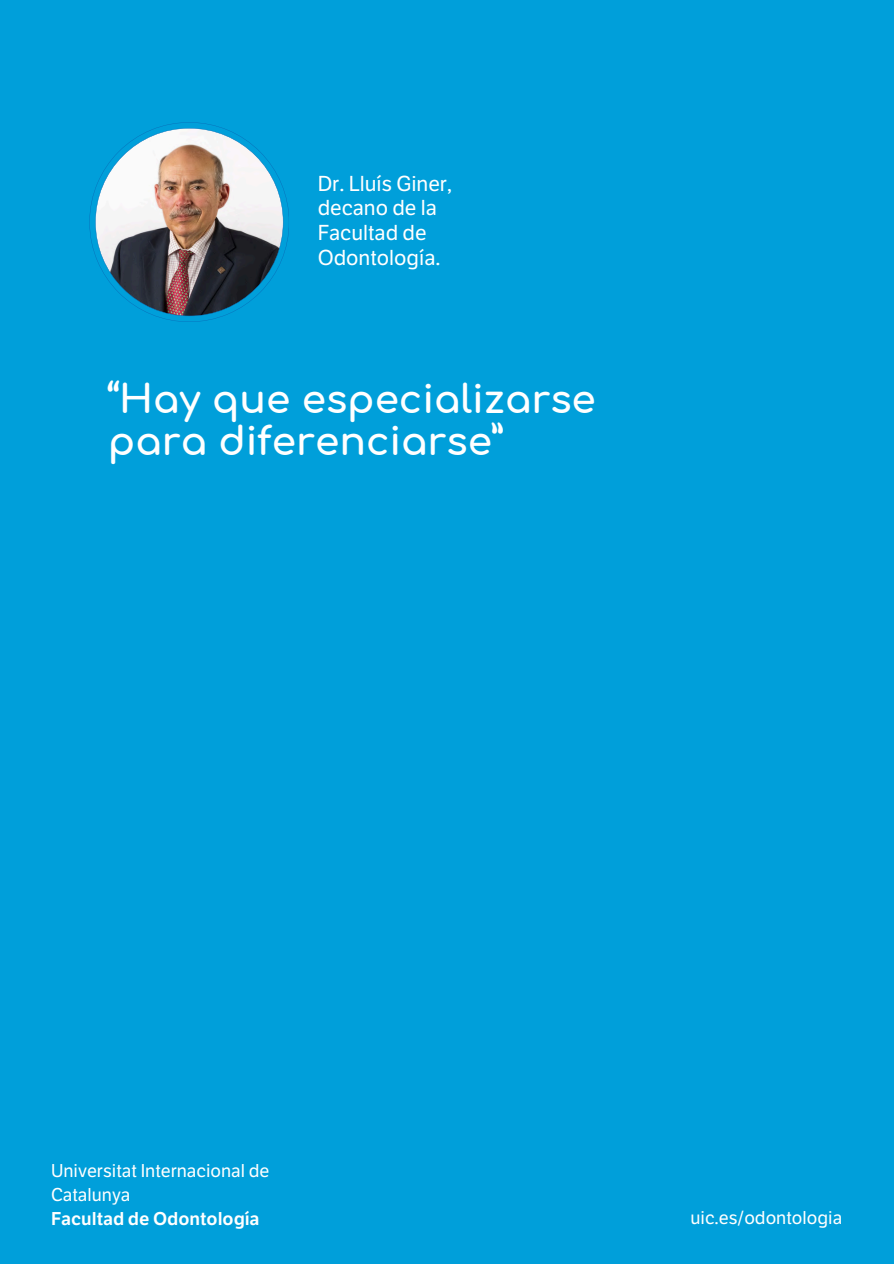
<style>
.page{position:relative;width:894px;height:1264px;background:#fff}
.page>*{position:absolute;margin:0;border:0;box-sizing:border-box;transform-origin:0 0}
.t1{font:700 39px/41.7px "Comfortaa";color:#fff}
.t2{font:21px/24.8px "LFT Etica";color:#fff}
.t3{font:18px/23.7px "LFT Etica";color:#fff}
.t4{font:18px "LFT Etica SB";color:#fff}
</style>
<div class="page">
<div style="left:0;top:0;width:893px;height:1263px;background:#009fda"></div>
<img style="left:89px;top:122px;width:200px;height:200px">
<p class="t2" style="left:317px;top:171px;width:136px">Dr. Lluís Giner, decano de la<br>Facultad de<br>Odontología.</p>
<p class="t1" style="left:108px;top:380px;width:489px">“Hay que especializarse para diferenciarse”</p>
<p class="t3" style="left:51px;top:1159px;width:220px">Universitat Internacional de<br>Catalunya</p>
<h2 class="t4" style="left:51px;top:1207px;width:210px">Facultad de Odontología</h2>
<h1 class="t3" style="left:690px;top:1205px;width:153px">uic.es/odontologia</h1>
</div>
